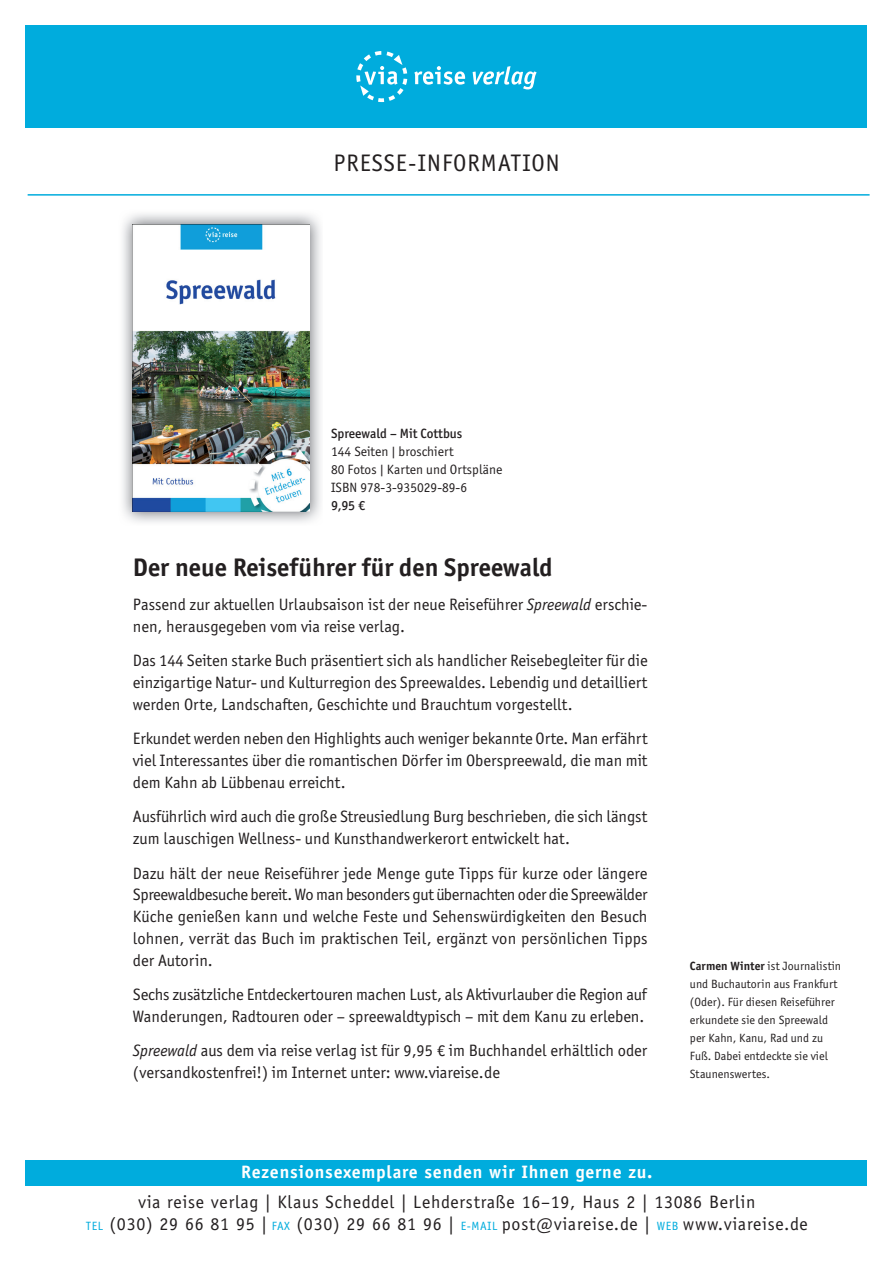
<style>
.page{position:relative;width:893px;height:1263px;background:#fff}
.page>*{position:absolute;margin:0;border:0;box-sizing:border-box;transform-origin:0 0}
.t1{font:700 25.5px "Officina Sans ITC Pro";color:#231f20}
.t2{font:24px "Officina Sans";letter-spacing:.04em;color:#231f20}
.t3{font:18px/21.6px "Officina Sans";letter-spacing:.04em;color:#231f20;text-align:center}
.t4{font:700 18px "Officina Sans";letter-spacing:.04em;color:#fff}
.t5{font:16.5px/21.8px "Officina Sans ITC Pro";color:#231f20}
.t6{font:13.5px/18px "Officina Sans ITC Pro";color:#231f20}
.t7{font:500 13.5px "Officina Sans ITC Pro";color:#231f20}
.t8{font:12px/18px "Officina Sans ITC Pro";letter-spacing:.005em;color:#231f20}
.s1{font-style:italic}
.s2{font-weight:700}
.s3{font-size:12px;color:#00acdd}
</style>
<div class="page">
<div style="left:26px;top:26px;width:841px;height:102px;background:#00acdd"></div>
<div style="left:26px;top:1160px;width:841px;height:25px;background:#00acdd"></div>
<svg style="left:356px;top:51px;width:51px;height:51px"></svg>
<svg style="left:414px;top:66px;width:51px;height:19px"></svg>
<svg style="left:473px;top:66px;width:64px;height:23px"></svg>
<hr style="left:28px;top:194px;width:842px;height:2px;background:#00acdd">
<img style="left:122px;top:213px;width:199px;height:309px">
<img style="left:133px;top:224px;width:177px;height:288px">
<h2 class="t2" style="left:333px;top:149px;width:228px">PRESSE-INFORMATION</h2>
<p class="t7" style="left:331px;top:425px;width:133px">Spreewald – Mit Cottbus</p>
<p class="t6" style="left:331px;top:442px;width:173px">144 Seiten | broschiert<br>80 Fotos | Karten und Ortspläne<br>ISBN 978-3-935029-89-6</p>
<p class="t7" style="left:331px;top:497px;width:35px">9,95 €</p>
<h1 class="t1" style="left:133px;top:551px;width:421px">Der neue Reiseführer für den Spreewald</h1>
<p class="t5" style="left:133px;top:593px;width:516px">Passend zur aktuellen Urlaubsaison ist der neue Reiseführer <span class="s1">Spreewald</span> erschie&shy;nen, herausgegeben vom via reise verlag.</p>
<p class="t5" style="left:133px;top:650px;width:516px;text-align:justify">Das 144 Seiten starke Buch präsentiert sich als handlicher Reisebegleiter für die einzigartige Natur- und Kulturregion des Spreewaldes. Lebendig und detailliert werden Orte, Landschaften, Geschichte und Brauchtum vorgestellt.</p>
<p class="t5" style="left:133px;top:728px;width:516px;text-align:justify">Erkundet werden neben den Highlights auch weniger bekannte Orte. Man erfährt viel Interessantes über die romantischen Dörfer im Oberspreewald, die man mit dem Kahn ab Lübbenau erreicht.</p>
<p class="t5" style="left:133px;top:806px;width:516px">Ausführlich wird auch die große Streusiedlung Burg beschrieben, die sich längst zum lauschigen Wellness- und Kunsthandwerkerort entwickelt hat.</p>
<p class="t5" style="left:133px;top:862px;width:516px;text-align:justify">Dazu hält der neue Reiseführer jede Menge gute Tipps für kurze oder längere Spreewaldbesuche bereit. Wo man besonders gut übernachten oder die Spreewälder Küche genießen kann und welche Feste und Sehenswürdigkeiten den Besuch lohnen, verrät das Buch im praktischen Teil, ergänzt von persönlichen Tipps der Autorin.</p>
<p class="t5" style="left:133px;top:983px;width:515px">Sechs zusätzliche Entdeckertouren machen Lust, als Aktivurlauber die Region auf<br>Wanderungen, Radtouren oder – spreewaldtypisch – mit dem Kanu zu erleben.</p>
<p class="t5" style="left:133px;top:1040px;width:516px"><span class="s1">Spreewald</span> aus dem via reise verlag ist für 9,95 € im Buchhandel erhältlich oder (versandkostenfrei!) im Internet unter: www.viareise.de</p>
<p class="t8" style="left:690px;top:957px;width:153px"><span class="s2">Carmen Winter</span> ist Journalistin und Buchautorin aus Frankfurt (Oder). Für diesen Reiseführer erkundete sie den Spreewald per Kahn, Kanu, Rad und zu<br>Fuß. Dabei entdeckte sie viel<br>Staunenswertes.</p>
<p class="t4" style="left:241px;top:1161px;width:413px">Rezensionsexemplare senden wir Ihnen gerne zu.</p>
<p class="t3" style="left:86px;top:1191px;width:723px">via reise verlag | Klaus Scheddel | Lehderstraße 16–19, Haus 2 | 13086 Berlin<br><span class="s3">TEL</span> (030) 29 66 81 95 | <span class="s3">FAX</span> (030) 29 66 81 96 | <span class="s3">E-MAIL</span> post@viareise.de | <span class="s3">WEB</span> www.viareise.de</p>
</div>
